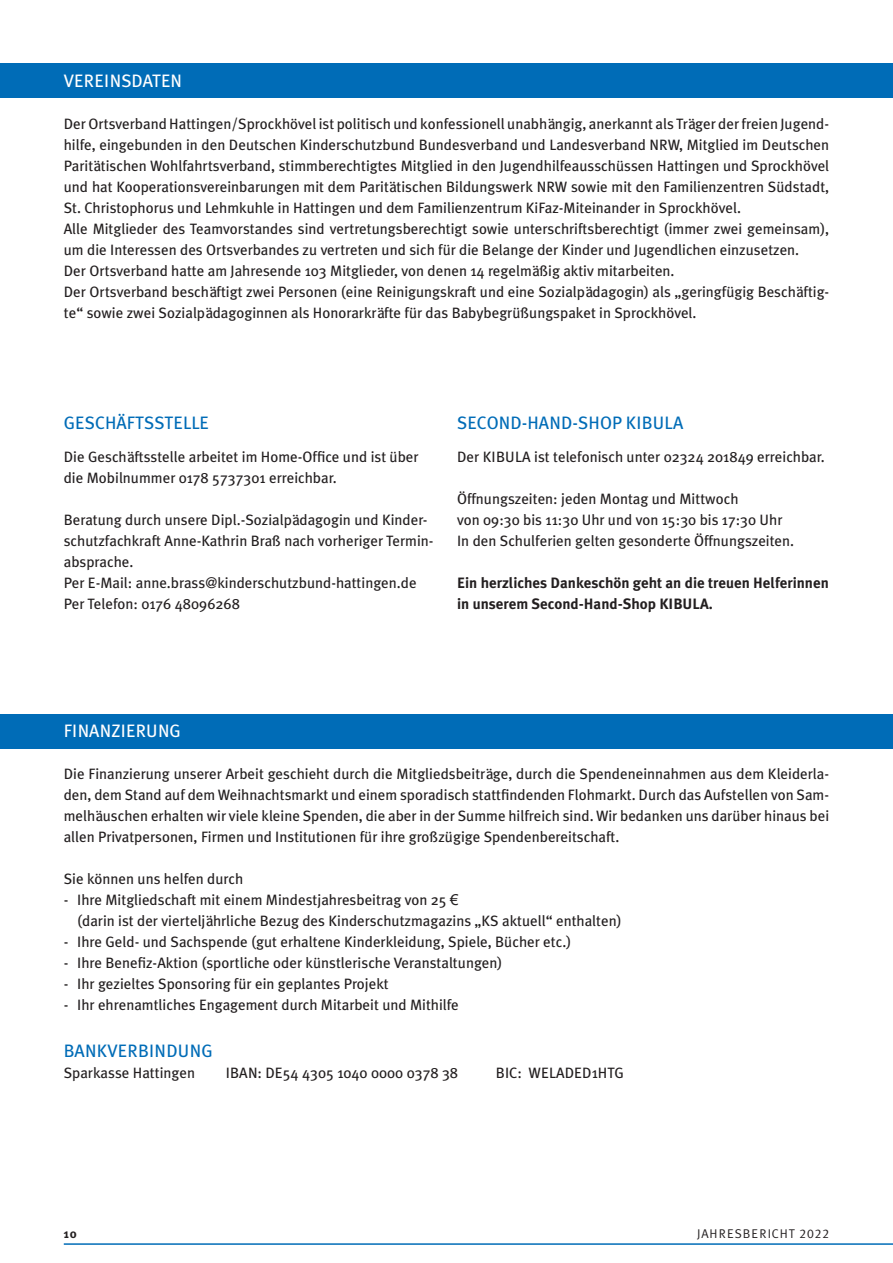
<style>
.page{position:relative;width:893px;height:1263px;background:#fff}
.page>*{position:absolute;margin:0;border:0;box-sizing:border-box;transform-origin:0 0}
.t1{font:18px "Meta Plus";letter-spacing:.015em;color:#006cb7}
.t2{font:18px "Meta Plus";color:#fff}
.t3{font:15px/21px "Meta Plus";color:#231f20}
.t4{font:700 15px/21px "Meta Plus";color:#231f20}
.t5{font:12.6px "Meta Plus Normal Caps";letter-spacing:.07em;color:#231f20}
.t6{font:700 12.6px "Meta Plus";color:#231f20}
.s1{font-family:"Arial"}
</style>
<div class="page">
<div style="left:0;top:64px;width:893px;height:34px;background:#006cb7"></div>
<div style="left:0;top:714px;width:893px;height:34px;background:#006cb7"></div>
<hr style="left:64px;top:1243px;width:829px;height:2px;background:#006cb7">
<p class="t2" style="left:64px;top:70px;width:21px">Vereinsda</p>
<p class="t2" style="left:152px;top:70px;width:14px">ten</p>
<p class="t3" style="left:64px;top:113px;width:767px">Der Ortsverband Hattingen/Sprockhövel ist politisch und konfessionell unabhängig, anerkannt als Träger der freien Jugend&shy;hilfe, eingebunden in den Deutschen Kinderschutzbund Bundesverband und Landesverband NRW, Mitglied im Deutschen Paritätischen Wohlfahrtsverband, stimmberechtigtes Mitglied in den Jugendhilfeausschüssen Hattingen und Sprockhövel und hat Kooperationsvereinbarungen mit dem Paritätischen Bildungswerk NRW sowie mit den Familienzentren Südstadt, St. Christophorus und Lehmkuhle in Hattingen und dem Familienzentrum KiFaz-Miteinander in Sprockhövel.<br>Alle Mitglieder des Teamvorstandes sind vertretungsberechtigt sowie unterschriftsberechtigt (immer zwei gemeinsam), um die Interessen des Ortsverbandes zu vertreten und sich für die Belange der Kinder und Jugendlichen einzusetzen.<br>Der Ortsverband hatte am Jahresende 103 Mitglieder, von denen 14 regelmäßig aktiv mitarbeiten.<br>Der Ortsverband beschäftigt zwei Personen (eine Reinigungskraft und eine Sozialpädagogin) als „geringfügig Beschäftig&shy;te“ sowie zwei Sozialpädagoginnen als Honorarkräfte für das Babybegrüßungspaket in Sprockhövel.</p>
<p class="t1" style="left:64px;top:413px;width:15px">Gesch</p>
<p class="t1" style="left:116px;top:413px;width:60px">äftss telle</p>
<p class="t3" style="left:64px;top:447px;width:356px">Die Geschäftsstelle arbeitet im Home-Office und ist über die Mobilnummer 0178 5737301 erreichbar.</p>
<p class="t3" style="left:64px;top:510px;width:371px">Beratung durch unsere Dipl.-Sozialpädagogin und Kinder&shy;schutzfachkraft Anne-Kathrin Braß nach vorheriger Termin&shy;absprache.<br>Per E-Mail: anne.brass@kinderschutzbund-hattingen.de Per Telefon: 0176 48096268</p>
<p class="t1" style="left:457px;top:413px;width:228px">Second-HAnd -Shop KIBULA</p>
<p class="t3" style="left:457px;top:447px;width:369px">Der KIBULA ist telefonisch unter 02324 201849 erreichbar.</p>
<p class="t3" style="left:457px;top:489px;width:339px">Öffnungszeiten: jeden Montag und Mittwoch<br>von 09:30 bis 11:30 Uhr und von 15:30 bis 17:30 Uhr<br>In den Schulferien gelten gesonderte Öffnungszeiten.</p>
<p class="t4" style="left:457px;top:573px;width:373px">Ein herzliches Dankeschön geht an die treuen Helferinnen in unserem Second-Hand-Shop KIBULA.</p>
<p class="t2" style="left:64px;top:720px;width:10px">Finanzierung</p>
<p class="t3" style="left:64px;top:763px;width:767px;text-align:justify">Die Finanzierung unserer Arbeit geschieht durch die Mitgliedsbeiträge, durch die Spendeneinnahmen aus dem Kleiderla&shy;den, dem Stand auf dem Weihnachtsmarkt und einem sporadisch stattfindenden Flohmarkt. Durch das Aufstellen von Sam&shy;melhäuschen erhalten wir viele kleine Spenden, die aber in der Summe hilfreich sind. Wir bedanken uns darüber hinaus bei allen Privatpersonen, Firmen und Institutionen für ihre großzügige Spendenbereitschaft.</p>
<p class="t3" style="left:64px;top:868px;width:181px">Sie können uns helfen durch</p>
<p class="t3" style="left:77px;top:889px;width:546px;text-indent:-14px">- Ihre Mitgliedschaft mit einem Mindestjahresbeitrag von 25 <span class="s1">€<br></span>(darin ist der vierteljährliche Bezug des Kinderschutzmagazins „KS aktuell“ enthalten)</p>
<p class="t3" style="left:64px;top:931px;width:509px">- Ihre Geld- und Sachspende (gut erhaltene Kinderkleidung, Spiele, Bücher etc.)</p>
<p class="t3" style="left:64px;top:952px;width:440px">- Ihre Benefiz-Aktion (sportliche oder künstlerische Veranstaltungen)</p>
<p class="t3" style="left:64px;top:973px;width:327px">- Ihr gezieltes Sponsoring für ein geplantes Projekt</p>
<p class="t3" style="left:64px;top:994px;width:397px">- Ihr ehrenamtliches Engagement durch Mitarbeit und Mithilfe</p>
<p class="t1" style="left:64px;top:1041px;width:12px">bankverbindung</p>
<p class="t3" style="left:64px;top:1062px;width:133px">Sparkasse Hattingen</p>
<p class="t3" style="left:226px;top:1062px;width:234px">IBAN: DE54 4305 1040 0000 0378 38</p>
<p class="t3" style="left:496px;top:1062px;width:130px">BIC: WELADED1HTG</p>
<p class="t6" style="left:64px;top:1226px;width:14px">10</p>
<p class="t5" style="left:697px;top:1226px;width:134px">JAHRESBERICHT 2022</p>
</div>
